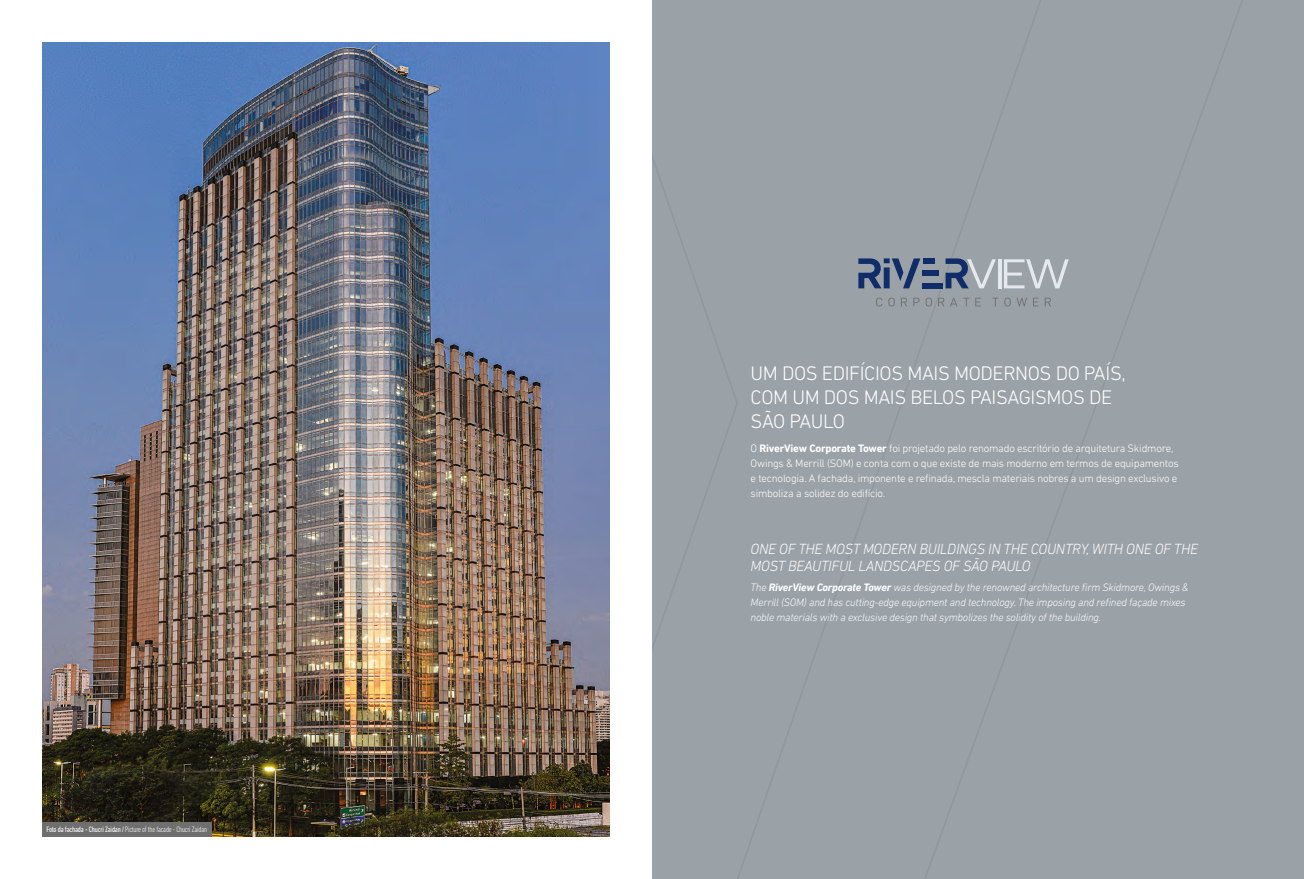
<style>
.page{position:relative;width:1304px;height:879px;background:#fff}
.page>*{position:absolute;margin:0;border:0;box-sizing:border-box;transform-origin:0 0}
.t1{font:300 20px/24px "DIN Next LT Pro";letter-spacing:-.02em;color:#fff}
.t2{font:italic 300 15px/17px "DIN Next LT Pro";letter-spacing:-.02em;color:#fff}
.t3{font:300 11px/15px "DIN Next LT Pro";letter-spacing:-.02em;color:#fff}
.t4{font:italic 300 11px/15px "DIN Next LT Pro";letter-spacing:-.02em;color:#fff}
.t5{font:300 condensed 8px "DIN Next LT Pro";letter-spacing:-.02em;color:#fff}
.s1{font-weight:400}
.s2{font-weight:700}
</style>
<div class="page">
<div style="left:652px;top:0;width:652px;height:879px;background:#9ba2a7"></div>
<img style="left:43px;top:43px;width:566px;height:793px">
<svg style="left:876px;top:298px;width:6px;height:8px"></svg>
<svg style="left:888px;top:298px;width:7px;height:8px"></svg>
<svg style="left:901px;top:298px;width:6px;height:8px"></svg>
<svg style="left:913px;top:298px;width:7px;height:8px"></svg>
<svg style="left:926px;top:298px;width:6px;height:8px"></svg>
<svg style="left:938px;top:298px;width:6px;height:8px"></svg>
<svg style="left:950px;top:298px;width:7px;height:8px"></svg>
<svg style="left:963px;top:298px;width:6px;height:8px"></svg>
<svg style="left:975px;top:298px;width:6px;height:8px"></svg>
<svg style="left:992px;top:298px;width:6px;height:8px"></svg>
<svg style="left:1004px;top:298px;width:7px;height:8px"></svg>
<svg style="left:1017px;top:298px;width:10px;height:8px"></svg>
<svg style="left:1033px;top:298px;width:6px;height:8px"></svg>
<svg style="left:1045px;top:298px;width:6px;height:8px"></svg>
<div style="left:923px;top:283px;width:20px;height:5px;background:#102d69"></div>
<hr style="left:998px;top:259px;width:4px;height:29px;background:#e3e9ec">
<svg style="left:1004px;top:259px;width:65px;height:29px"></svg>
<svg style="left:858px;top:258px;width:62px;height:30px"></svg>
<div style="left:923px;top:258px;width:11px;height:6px;background:#102d69"></div>
<div style="left:923px;top:271px;width:16px;height:5px;background:#102d69"></div>
<svg style="left:946px;top:258px;width:50px;height:30px"></svg>
<div style="left:43px;top:822px;width:169px;height:14px;background:#706f6f"></div>
<p class="t5" style="left:46px;top:825px;width:162px"><span class="s1">Foto da fachada - Chucri Zaidan /</span> Picture of the facade - Chucri Zaidan</p>
<h1 class="t1" style="left:751px;top:360px;width:377px">UM DOS EDIFÍCIOS MAIS MODERNOS DO PAÍS,<br>COM UM DOS MAIS BELOS PAISAGISMOS DE<br>SÃO PAULO</h1>
<p class="t3" style="left:751px;top:441px;width:430px">O <span class="s2">RiverView Corporate Tower</span> foi projetado pelo renomado escritório de arquitetura Skidmore, Owings &amp; Merrill (SOM) e conta com o que existe de mais moderno em termos de equipamentos e tecnologia. A fachada, imponente e refinada, mescla materiais nobres a um design exclusivo e simboliza a solidez do edifício.</p>
<h2 class="t2" style="left:751px;top:541px;width:449px">ONE OF THE MOST MODERN BUILDINGS IN THE COUNTRY, WITH ONE OF THE<br>MOST BEAUTIFUL LANDSCAPES OF SÃO PAULO</h2>
<p class="t4" style="left:751px;top:579px;width:440px">The <span class="s2">RiverView Corporate Tower</span> was designed by the renowned architecture firm Skidmore, Owings &amp;<br>Merrill (SOM) and has cutting-edge equipment and technology. The imposing and refined façade mixes noble materials with a exclusive design that symbolizes the solidity of the building.</p>
</div>
